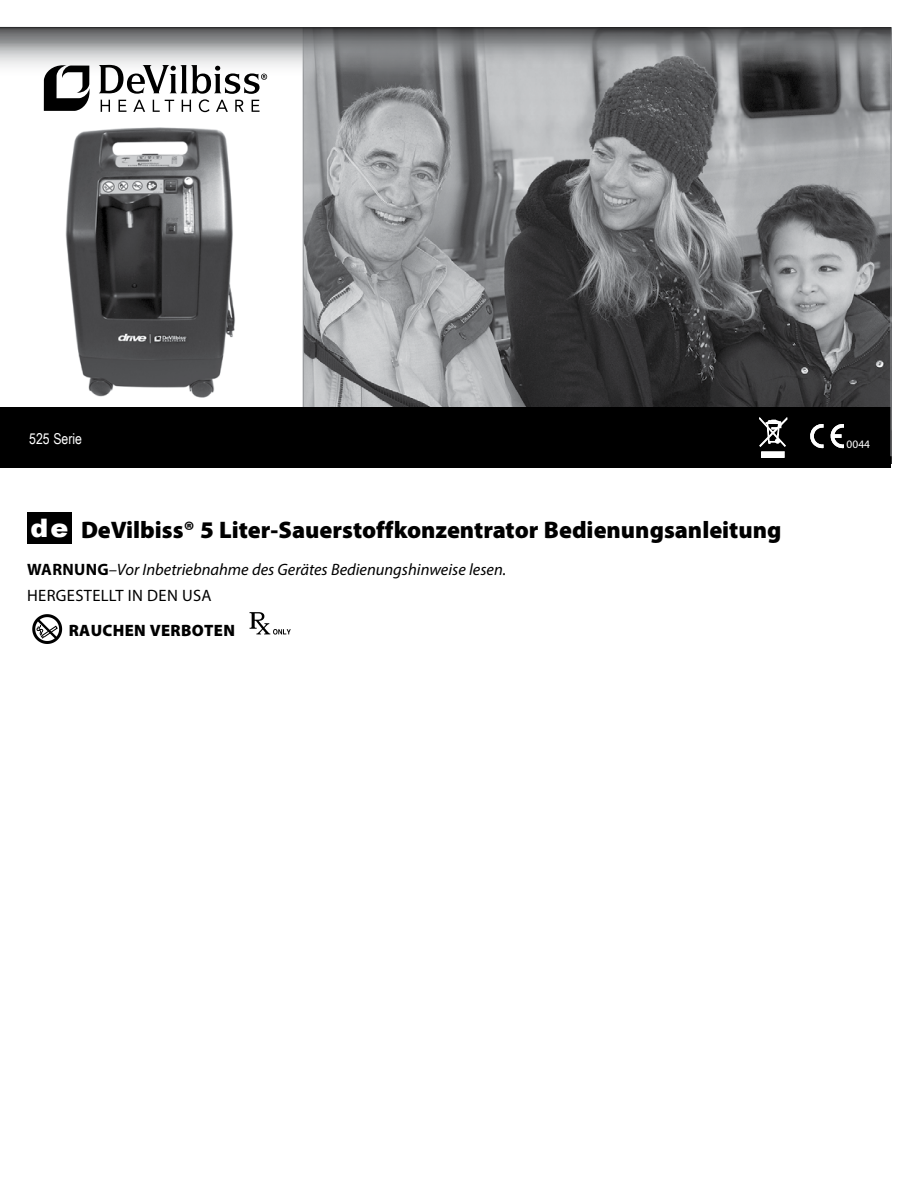
<style>
.page{position:relative;width:918px;height:1188px;background:#fff}
.page>*{position:absolute;margin:0;border:0;box-sizing:border-box;transform-origin:0 0}
.t1{font:900 24px "Myriad Pro";color:#000}
.t2{font:italic 16.5px/26.2px "Myriad Pro";color:#000}
.t3{font:900 16.5px "Myriad Pro";letter-spacing:.02em;color:#000}
.t4{font:15px "Arial Narrow";color:#fff}
.t5{font:11.4px "Myriad Pro";color:#fff}
.s1{font-family:"Arial";font-size:25.5px;color:#fff}
.s2{font-weight:700;font-style:normal}
.s3{font-style:normal}
</style>
<div class="page">
<div style="left:0;top:408px;width:891px;height:60px;background:#000"></div>
<svg style="left:0;top:27px;width:892px;height:430px"></svg>
<div style="left:762px;top:452px;width:22px;height:5px;background:#fff"></div>
<div style="left:762px;top:452px;width:22px;height:6px;border:1px solid #fff"></div>
<svg style="left:759px;top:417px;width:28px;height:30px"></svg>
<svg style="left:809px;top:424px;width:35px;height:24px"></svg>
<svg style="left:0;top:27px;width:891px;height:149px"></svg>
<svg style="left:44px;top:65px;width:46px;height:46px"></svg>
<svg style="left:99px;top:65px;width:168px;height:47px"></svg>
<img style="left:58px;top:121px;width:190px;height:286px">
<div style="left:27px;top:512px;width:45px;height:32px;background:#000"></div>
<svg style="left:32px;top:614px;width:30px;height:30px"></svg>
<svg style="left:250px;top:612px;width:41px;height:23px"></svg>
<p class="t4" style="left:29px;top:428px;width:54px">525 Serie</p>
<h1 class="t1" style="left:30px;top:514px;width:753px"><span class="s1">de</span> DeVilbiss® 5 Liter-Sauerstoffkonzentrator Bedienungsanleitung</h1>
<p class="t2" style="left:27px;top:556px;width:481px"><span class="s2">WARNUNG</span>–Vor Inbetriebnahme des Gerätes Bedienungshinweise lesen.<br><span class="s3">HERGESTELLT IN DEN USA</span></p>
<p class="t3" style="left:69px;top:619px;width:168px">RAUCHEN VERBOTEN</p>
<p class="t5" style="left:847px;top:437px;width:25px">0044</p>
</div>
